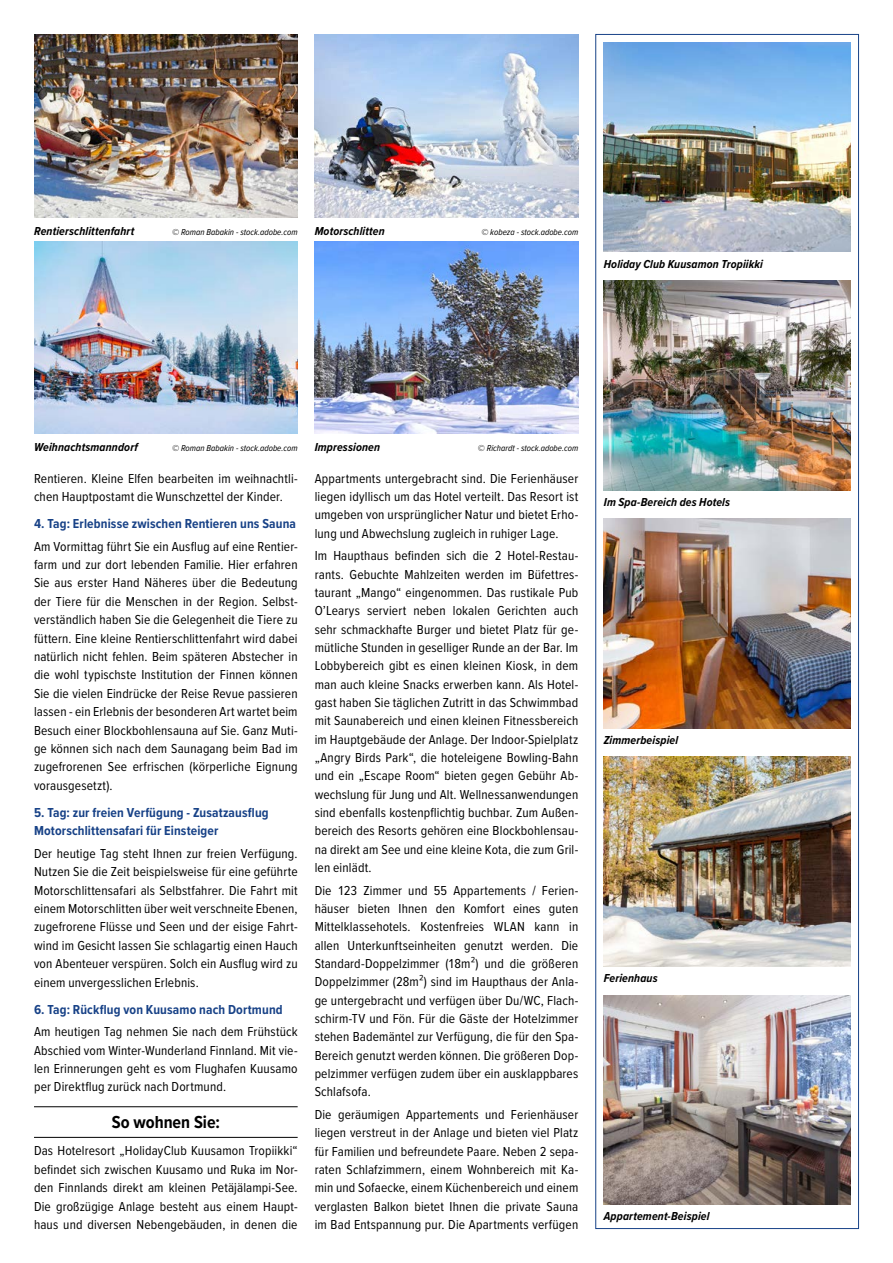
<style>
.page{position:relative;width:893px;height:1263px;background:#fff}
.page>*{position:absolute;margin:0;border:0;box-sizing:border-box;transform-origin:0 0}
.t1{font:700 18px "Proxima Nova Cond";color:#000}
.t2{font:13.5px/18.3px "Proxima Nova Cond";letter-spacing:.01em;color:#000;text-align:justify}
.t3{font:700 13.5px/18.5px "Proxima Nova Cond";letter-spacing:.01em;color:#184287}
.t4{font:italic 700 12px "Proxima Nova Cond";letter-spacing:.01em;color:#000}
.t5{font:italic 9px "Proxima Nova Cond";color:#000}
</style>
<div class="page">
<hr style="left:34px;top:1106px;width:264px;height:1px;background:#000">
<hr style="left:34px;top:1137px;width:264px;height:1px;background:#000">
<img style="left:34px;top:241px;width:264px;height:193px">
<img style="left:34px;top:34px;width:264px;height:184px">
<img style="left:315px;top:241px;width:263px;height:193px">
<img style="left:315px;top:34px;width:263px;height:184px">
<div style="left:595px;top:34px;width:264px;height:1195px;background:#fff;border:1px solid #184287"></div>
<img style="left:604px;top:43px;width:246px;height:209px">
<img style="left:604px;top:281px;width:246px;height:209px">
<img style="left:604px;top:519px;width:246px;height:209px">
<img style="left:604px;top:757px;width:246px;height:209px">
<img style="left:604px;top:995px;width:246px;height:209px">
<p class="t4" style="left:34px;top:222px;width:102px">Rentierschlittenfahrt</p>
<p class="t5" style="left:172px;top:225px;width:127px">© Roman Babakin - stock.adobe.com</p>
<p class="t4" style="left:315px;top:222px;width:72px">Motorschlitten</p>
<p class="t5" style="left:481px;top:225px;width:98px">© kobeza - stock.adobe.com</p>
<p class="t4" style="left:604px;top:255px;width:161px">Holiday Club Kuusamon Tropiikki</p>
<p class="t4" style="left:34px;top:438px;width:105px">Weihnachtsmanndorf</p>
<p class="t5" style="left:172px;top:441px;width:127px">© Roman Babakin - stock.adobe.com</p>
<p class="t2" style="left:34px;top:468px;width:265px">Rentieren. Kleine Elfen bearbeiten im weihnachtli&shy;chen Hauptpostamt die Wunschzettel der Kinder.</p>
<p class="t3" style="left:34px;top:514px;width:264px">4. Tag: Erlebnisse zwischen Rentieren uns Sauna</p>
<p class="t2" style="left:34px;top:536px;width:265px">Am Vormittag führt Sie ein Ausflug auf eine Rentier&shy;farm und zur dort lebenden Familie. Hier erfahren Sie aus erster Hand Näheres über die Bedeutung der Tiere für die Menschen in der Region. Selbst&shy;verständlich haben Sie die Gelegenheit die Tiere zu füttern. Eine kleine Rentierschlittenfahrt wird dabei natürlich nicht fehlen. Beim späteren Abstecher in die wohl typischste Institution der Finnen können Sie die vielen Eindrücke der Reise Revue passieren lassen - ein Erlebnis der besonderen Art wartet beim Besuch einer Blockbohlensauna auf Sie. Ganz Muti&shy;ge können sich nach dem Saunagang beim Bad im zugefrorenen See erfrischen (körperliche Eignung vorausgesetzt).</p>
<p class="t3" style="left:34px;top:803px;width:236px">5. Tag: zur freien Verfügung - Zusatzausflug<br>Motorschlittensafari für Einsteiger</p>
<p class="t2" style="left:34px;top:843px;width:265px">Der heutige Tag steht Ihnen zur freien Verfügung.<br>Nutzen Sie die Zeit beispielsweise für eine geführte Motorschlittensafari als Selbstfahrer. Die Fahrt mit einem Motorschlitten über weit verschneite Ebenen, zugefrorene Flüsse und Seen und der eisige Fahrt&shy;wind im Gesicht lassen Sie schlagartig einen Hauch von Abenteuer verspüren. Solch ein Ausflug wird zu einem unvergesslichen Erlebnis.</p>
<p class="t3" style="left:34px;top:999px;width:250px">6. Tag: Rückflug von Kuusamo nach Dortmund</p>
<p class="t2" style="left:34px;top:1022px;width:265px">Am heutigen Tag nehmen Sie nach dem Frühstück Abschied vom Winter-Wunderland Finnland. Mit vie&shy;len Erinnerungen geht es vom Flughafen Kuusamo per Direktflug zurück nach Dortmund.</p>
<h1 class="t1" style="left:112px;top:1109px;width:109px">So wohnen Sie:</h1>
<p class="t2" style="left:34px;top:1141px;width:265px">Das Hotelresort „HolidayClub Kuusamon Tropiikki“ befindet sich zwischen Kuusamo und Ruka im Nor&shy;den Finnlands direkt am kleinen Petäjälampi-See.<br>Die großzügige Anlage besteht aus einem Haupt&shy;haus und diversen Nebengebäuden, in denen die</p>
<p class="t4" style="left:315px;top:438px;width:67px">Impressionen</p>
<p class="t5" style="left:478px;top:441px;width:102px">© Richardt - stock.adobe.com</p>
<p class="t2" style="left:315px;top:468px;width:265px">Appartments untergebracht sind. Die Ferienhäuser liegen idyllisch um das Hotel verteilt. Das Resort ist umgeben von ursprünglicher Natur und bietet Erho&shy;lung und Abwechslung zugleich in ruhiger Lage.</p>
<p class="t2" style="left:315px;top:546px;width:265px">Im Haupthaus befinden sich die 2 Hotel-Restau&shy;rants. Gebuchte Mahlzeiten werden im Büfettres&shy;taurant „Mango“ eingenommen. Das rustikale Pub O’Learys serviert neben lokalen Gerichten auch sehr schmackhafte Burger und bietet Platz für ge&shy;mütliche Stunden in geselliger Runde an der Bar. Im Lobbybereich gibt es einen kleinen Kiosk, in dem man auch kleine Snacks erwerben kann. Als Hotel&shy;gast haben Sie täglichen Zutritt in das Schwimmbad mit Saunabereich und einen kleinen Fitnessbereich im Hauptgebäude der Anlage. Der Indoor-Spielplatz „Angry Birds Park“, die hoteleigene Bowling-Bahn und ein „Escape Room“ bieten gegen Gebühr Ab&shy;wechslung für Jung und Alt. Wellnessanwendungen sind ebenfalls kostenpflichtig buchbar. Zum Außen&shy;bereich des Resorts gehören eine Blockbohlensau&shy;na direkt am See und eine kleine Kota, die zum Gril&shy;len einlädt.</p>
<p class="t2" style="left:315px;top:880px;width:265px">Die 123 Zimmer und 55 Appartements / Ferien&shy;häuser bieten Ihnen den Komfort eines guten Mittelklassehotels. Kostenfreies WLAN kann in allen Unterkunftseinheiten genutzt werden. Die Standard-Doppelzimmer (18m²) und die größeren Doppelzimmer (28m²) sind im Haupthaus der Anla&shy;ge untergebracht und verfügen über Du/WC, Flach&shy;schirm-TV und Fön. Für die Gäste der Hotelzimmer stehen Bademäntel zur Verfügung, die für den Spa-Bereich genutzt werden können. Die größeren Dop&shy;pelzimmer verfügen zudem über ein ausklappbares Schlafsofa.</p>
<p class="t2" style="left:315px;top:1105px;width:265px">Die geräumigen Appartements und Ferienhäuser liegen verstreut in der Anlage und bieten viel Platz für Familien und befreundete Paare. Neben 2 sepa&shy;raten Schlafzimmern, einem Wohnbereich mit Ka&shy;min und Sofaecke, einem Küchenbereich und einem verglasten Balkon bietet Ihnen die private Sauna im Bad Entspannung pur. Die Apartments verfügen</p>
<p class="t4" style="left:604px;top:493px;width:128px">Im Spa-Bereich des Hotels</p>
<p class="t4" style="left:604px;top:731px;width:76px">Zimmerbeispiel</p>
<p class="t4" style="left:604px;top:969px;width:55px">Ferienhaus</p>
<p class="t4" style="left:604px;top:1207px;width:107px">Appartement-Beispiel</p>
</div>
